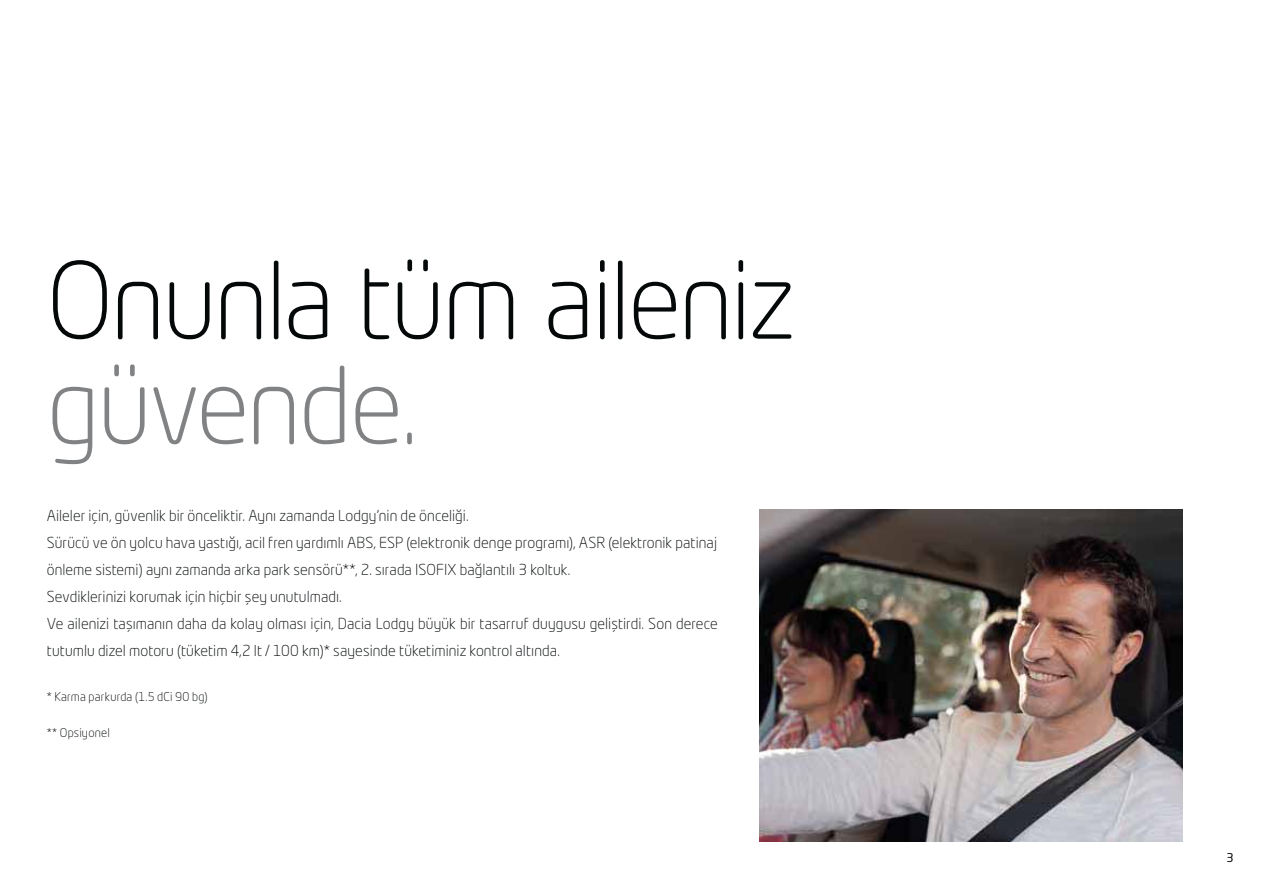
<style>
.page{position:relative;width:1263px;height:893px;background:#fff}
.page>*{position:absolute;margin:0;border:0;box-sizing:border-box;transform-origin:0 0}
.t1{font:300 105px "Neo Tech Dacia";letter-spacing:-.025em;color:#040809}
.t2{font:300 105px "Neo Tech Dacia";letter-spacing:-.02em;color:#808284}
.t3{font:300 15px/27px "Neo Tech Dacia";letter-spacing:.005em;color:#040809}
.t4{font:300 12px "Neo Tech Dacia";letter-spacing:.02em;color:#040809}
.t5{font:12px "Neo Tech Dacia";color:#040809}
</style>
<div class="page">
<img style="left:759px;top:510px;width:423px;height:332px">
<h1 class="t1" style="left:47px;top:251px;width:750px">Onunla tüm aileniz</h1>
<h1 class="t2" style="left:47px;top:356px;width:373px">güvende.</h1>
<p class="t3" style="left:47px;top:503px;width:672px">Aileler için, güvenlik bir önceliktir. Aynı zamanda Lodgy’nin de önceliği.<br>Sürücü ve ön yolcu hava yastığı, acil fren yardımlı ABS, ESP (elektronik denge programı), ASR (elektronik patinaj önleme sistemi) aynı zamanda arka park sensörü**, 2. sırada ISOFIX bağlantılı 3 koltuk.<br>Sevdiklerinizi korumak için hiçbir şey unutulmadı.<br>Ve ailenizi taşımanın daha da kolay olması için, Dacia Lodgy büyük bir tasarruf duygusu geliştirdi. Son derece tutumlu dizel motoru (tüketim 4,2 lt / 100 km)* sayesinde tüketiminiz kontrol altında.</p>
<p class="t4" style="left:47px;top:691px;width:162px">* Karma parkurda (1.5 dCi 90 bg)</p>
<p class="t4" style="left:47px;top:727px;width:65px">** Opsiyonel</p>
<p class="t5" style="left:1226px;top:852px;width:9px">3</p>
</div>
